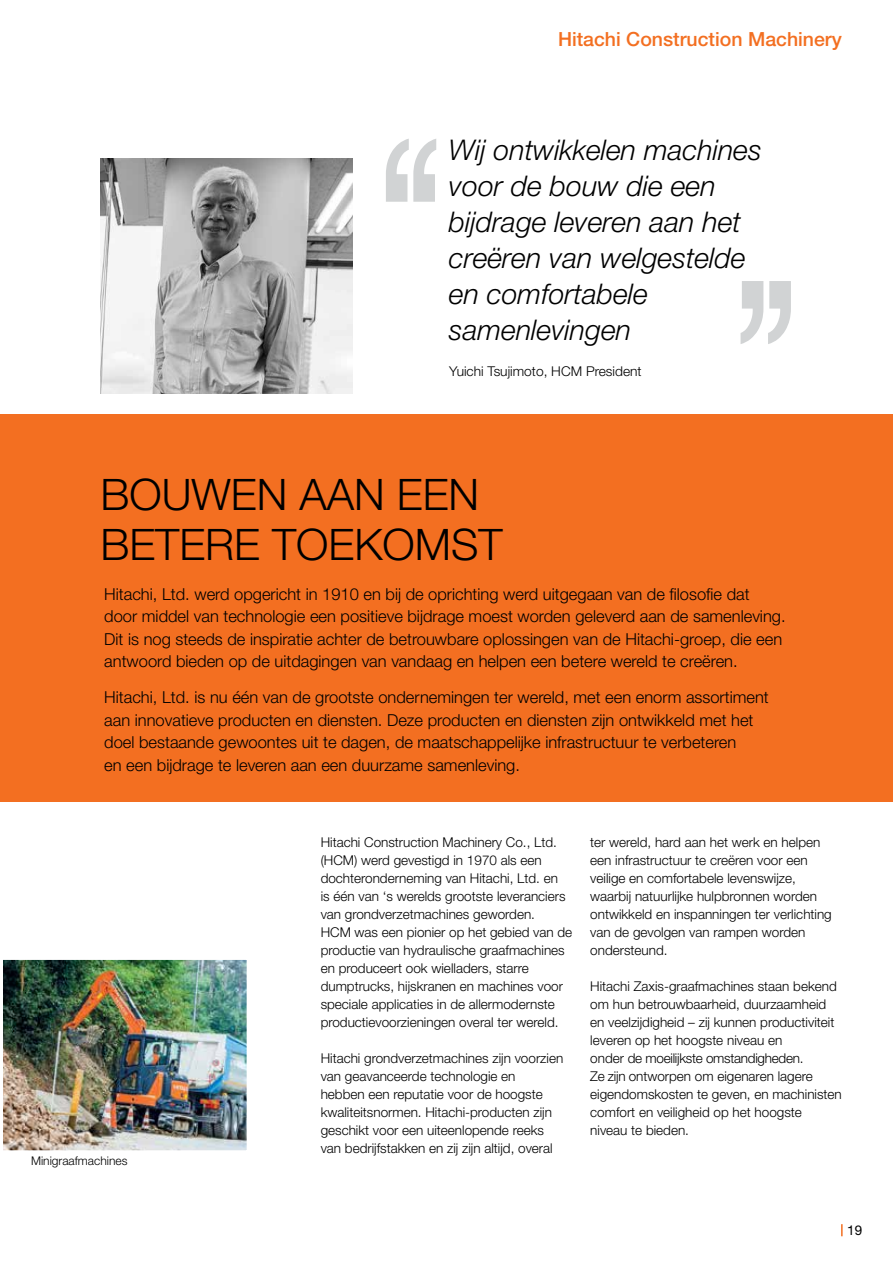
<style>
.page{position:relative;width:893px;height:1263px;background:#fff}
.page>*{position:absolute;margin:0;border:0;box-sizing:border-box;transform-origin:0 0}
.t1{font:300 43.5px/49.5px "Helvetica Neue LT Pro";color:#000}
.t2{font:italic 300 28.5px/36px "Helvetica Neue LT Pro";color:#000}
.t3{font:500 19.5px "Helvetica Neue LT Pro";color:#f36f21}
.t4{font:300 16.5px/22.5px "Helvetica Neue LT Pro";color:#000}
.t5{font:300 13.5px/18px "Helvetica Neue LT Pro";color:#000}
.t6{font:13.5px "Helvetica Neue LT Pro";color:#000}
.t7{font:300 12px "Helvetica Neue LT Pro";color:#000}
</style>
<div class="page">
<div style="left:0;top:414px;width:893px;height:388px;background:#f36f21"></div>
<svg style="left:841px;top:1224px;width:2px;height:12px"></svg>
<img style="left:4px;top:961px;width:242px;height:188px">
<div style="left:0;top:957px;width:250px;height:196px;border:3px solid #fff"></div>
<img style="left:100px;top:159px;width:252px;height:234px">
<svg style="left:386px;top:139px;width:50px;height:63px"></svg>
<svg style="left:741px;top:281px;width:50px;height:63px"></svg>
<h3 class="t3" style="left:558px;top:27px;width:285px">Hitachi Construction Machinery</h3>
<h2 class="t2" style="left:449px;top:132px;width:314px">Wij ontwikkelen machines voor de bouw die een bijdrage leveren aan het creëren van welgestelde en comfortabele samenlevingen</h2>
<p class="t5" style="left:449px;top:362px;width:194px">Yuichi Tsujimoto, HCM President</p>
<h1 class="t1" style="left:100px;top:469px;width:404px">BOUWEN AAN EEN<br>BETERE TOEKOMST</h1>
<p class="t4" style="left:104px;top:582px;width:683px">Hitachi, Ltd. werd opgericht in 1910 en bij de oprichting werd uitgegaan van de filosofie dat door middel van technologie een positieve bijdrage moest worden geleverd aan de samenleving.<br>Dit is nog steeds de inspiratie achter de betrouwbare oplossingen van de Hitachi-groep, die een antwoord bieden op de uitdagingen van vandaag en helpen een betere wereld te creëren.</p>
<p class="t4" style="left:104px;top:686px;width:666px">Hitachi, Ltd. is nu één van de grootste ondernemingen ter wereld, met een enorm assortiment aan innovatieve producten en diensten. Deze producten en diensten zijn ontwikkeld met het doel bestaande gewoontes uit te dagen, de maatschappelijke infrastructuur te verbeteren<br>en een bijdrage te leveren aan een duurzame samenleving.</p>
<p class="t7" style="left:31px;top:1153px;width:98px">Minigraafmachines</p>
<p class="t5" style="left:321px;top:833px;width:253px">Hitachi Construction Machinery Co., Ltd. (HCM) werd gevestigd in 1970 als een dochteronderneming van Hitachi, Ltd. en<br>is één van ‘s werelds grootste leveranciers van grondverzetmachines geworden.<br>HCM was een pionier op het gebied van de productie van hydraulische graafmachines en produceert ook wielladers, starre dumptrucks, hijskranen en machines voor speciale applicaties in de allermodernste productievoorzieningen overal ter wereld.</p>
<p class="t5" style="left:321px;top:1049px;width:244px">Hitachi grondverzetmachines zijn voorzien van geavanceerde technologie en<br>hebben een reputatie voor de hoogste kwaliteitsnormen. Hitachi-producten zijn geschikt voor een uiteenlopende reeks van bedrijfstakken en zij zijn altijd, overal</p>
<p class="t5" style="left:590px;top:833px;width:243px">ter wereld, hard aan het werk en helpen een infrastructuur te creëren voor een veilige en comfortabele levenswijze, waarbij natuurlijke hulpbronnen worden ontwikkeld en inspanningen ter verlichting van de gevolgen van rampen worden ondersteund.</p>
<p class="t5" style="left:590px;top:977px;width:253px">Hitachi Zaxis-graafmachines staan bekend om hun betrouwbaarheid, duurzaamheid en veelzijdigheid – zij kunnen productiviteit leveren op het hoogste niveau en<br>onder de moeilijkste omstandigheden.<br>Ze zijn ontworpen om eigenaren lagere eigendomskosten te geven, en machinisten comfort en veiligheid op het hoogste niveau te bieden.</p>
<p class="t6" style="left:847px;top:1222px;width:17px">19</p>
</div>
